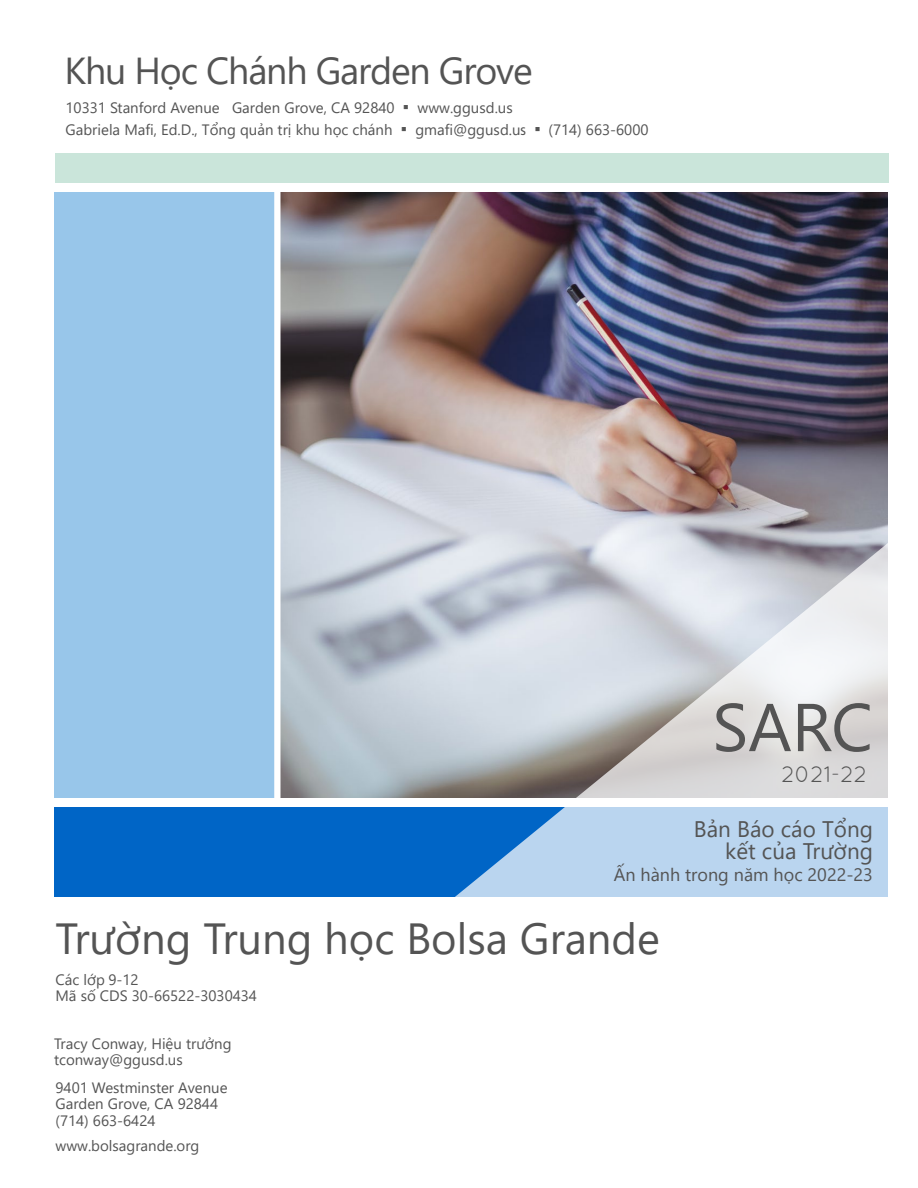
<style>
.page{position:relative;width:918px;height:1188px;background:#fff}
.page>*{position:absolute;margin:0;border:0;box-sizing:border-box;transform-origin:0 0}
.t1{font:43.5px "Segoe UI";color:#545454}
.t2{font:37.5px "Segoe UI";letter-spacing:-.03em;color:#545454}
.t3{font:22.5px/22.5px "Segoe UI";color:#545454;text-align:right}
.t4{font:22.5px "Quicksand";color:#545454}
.t5{font:18px "Segoe UI";color:#545454}
.t6{font:15px/16.5px "Segoe UI";color:#545454}
.s1{font-family:"Arial";font-size:18px}
.s2{font-family:"Frutiger LT Std";font-stretch:condensed}
</style>
<div class="page">
<div style="left:54px;top:807px;width:834px;height:90px;background:#0065c6"></div>
<div style="left:56px;top:153px;width:834px;height:30px;background:#cae5da"></div>
<div style="left:48px;top:186px;width:232px;height:618px;background:#98c6ea;border:6px solid #fff"></div>
<img style="left:281px;top:193px;width:606px;height:604px">
<div style="left:274px;top:186px;width:620px;height:618px;border:6px solid #fff"></div>
<svg style="left:452px;top:534px;width:442px;height:363px;background:#c3cedb"></svg>
<svg style="left:716px;top:703px;width:75px;height:49px;background:#e0dedc"></svg>
<svg style="left:798px;top:703px;width:72px;height:49px;background:#dcdad9"></svg>
<h2 class="t2" style="left:64px;top:36px;width:470px">Khu Học Chánh Garden Grove</h2>
<p class="t6" style="left:66px;top:120px;width:584px">Gabriela Mafi, Ed.D., Tổng quản trị khu học chánh <span class="s1">▪</span> gmafi@ggusd.u<span class="s2">s</span> <span class="s1">▪</span> (714) 663-6000</p>
<p class="t6" style="left:66px;top:98px;width:449px">10331 Stanford Avenue Garden Grove, CA 92840 <span class="s1">▪</span> www.ggusd.us</p>
<h3 class="t4" style="left:781px;top:761px;width:87px">2021-22</h3>
<h3 class="t3" style="left:694px;top:816px;width:181px">Bản Báo cáo Tổng kết của Trường</h3>
<p class="t5" style="left:614px;top:858px;width:261px">Ấn hành trong năm học 2022-23</p>
<h1 class="t1" style="left:56px;top:897px;width:606px">Trường Trung học Bolsa Grande</h1>
<p class="t6" style="left:56px;top:970px;width:203px">Các lớp 9-12<br>Mã số CDS 30-66522-3030434</p>
<p class="t6" style="left:54px;top:1034px;width:179px">Tracy Conway, Hiệu trưởng tconway@ggusd.us</p>
<p class="t6" style="left:56px;top:1078px;width:174px">9401 Westminster Avenue<br>Garden Grove, CA 92844 (714) 663-6424</p>
<p class="t6" style="left:56px;top:1136px;width:145px">www.bolsagrande.org</p>
</div>
